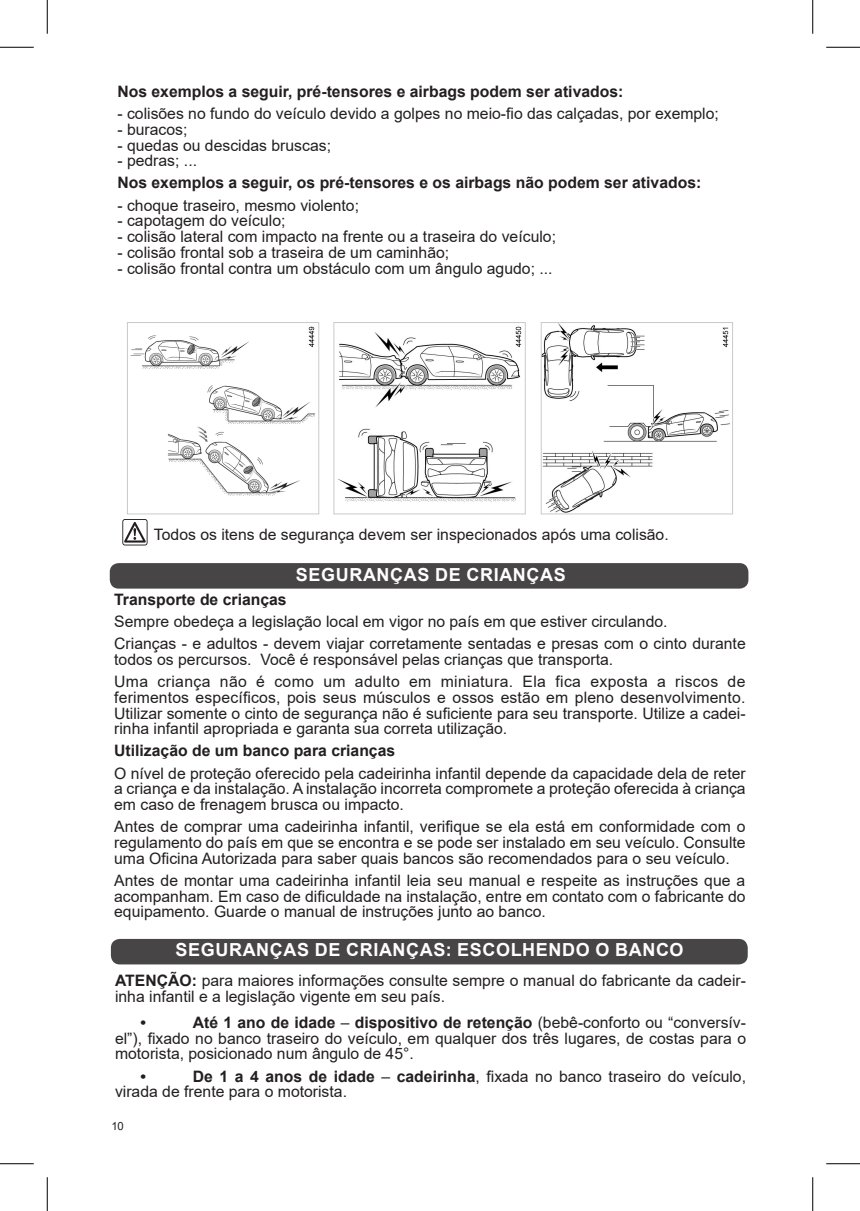
<style>
.page{position:relative;width:860px;height:1211px;background:#fff}
.page>*{position:absolute;margin:0;border:0;box-sizing:border-box;transform-origin:0 0}
.NEW_Paragraph_Style{font:700 18px "Arial";letter-spacing:.035em;color:#fff}
._02a_Paragraph{font:15.75px/15.8px "Arial";color:#231f20}
._02b_Paragraph_witho{font:15.75px/15.8px "Arial";color:#231f20;text-align:justify}
._02a_Paragraph-2{font:700 15.75px "Arial";color:#231f20}
._01a_Title_1{font:700 15.75px "Arial";color:#231f20}
.t1{font:11.25px "Arial";color:#231f20}
.s1{font-weight:700}
</style>
<div class="page">
<div style="left:111px;top:939px;width:637px;height:25px;background:#474546;border-radius:9px"></div>
<div style="left:110px;top:563px;width:638px;height:25px;background:#474546;border-radius:9px"></div>
<img style="left:543px;top:324px;width:187px;height:188px">
<div style="left:541px;top:322px;width:192px;height:192px;border:1px solid #c8caca"></div>
<img style="left:338px;top:326px;width:184px;height:176px">
<div style="left:334px;top:322px;width:191px;height:192px;border:1px solid #c8caca"></div>
<img style="left:130px;top:326px;width:186px;height:170px">
<div style="left:127px;top:322px;width:192px;height:192px;border:1px solid #c8caca"></div>
<svg style="left:122px;top:519px;width:26px;height:26px"></svg>
<hr style="left:0;top:47px;width:34px;height:1px;background:#000">
<hr style="left:826px;top:47px;width:34px;height:1px;background:#000">
<hr style="left:0;top:1163px;width:34px;height:1px;background:#000">
<hr style="left:826px;top:1163px;width:34px;height:1px;background:#000">
<hr style="left:47px;top:0;width:1px;height:34px;background:#000">
<hr style="left:47px;top:1177px;width:1px;height:34px;background:#000">
<hr style="left:812px;top:0;width:1px;height:34px;background:#000">
<hr style="left:812px;top:1177px;width:1px;height:34px;background:#000">
<p class="_01a_Title_1" style="left:117px;top:80px;width:507px">Nos exemplos a seguir, pré-tensores e airbags podem ser ativados:</p>
<p class="_02a_Paragraph" style="left:117px;top:105px;width:603px">- colisões no fundo do veículo devido a golpes no meio-fio das calçadas, por exemplo;</p>
<p class="_02a_Paragraph" style="left:117px;top:121px;width:72px">- buracos;</p>
<p class="_02a_Paragraph" style="left:117px;top:137px;width:215px">- quedas ou descidas bruscas;</p>
<p class="_02a_Paragraph" style="left:117px;top:153px;width:81px">- pedras; ...</p>
<p class="_02a_Paragraph-2" style="left:117px;top:172px;width:585px">Nos exemplos a seguir, os pré-tensores e os airbags não podem ser ativados:</p>
<p class="_02a_Paragraph" style="left:117px;top:197px;width:243px">- choque traseiro, mesmo violento;</p>
<p class="_02a_Paragraph" style="left:117px;top:213px;width:170px">- capotagem do veículo;</p>
<p class="_02a_Paragraph" style="left:117px;top:228px;width:440px">- colisão lateral com impacto na frente ou a traseira do veículo;</p>
<p class="_02a_Paragraph" style="left:117px;top:244px;width:333px">- colisão frontal sob a traseira de um caminhão;</p>
<p class="_02a_Paragraph" style="left:117px;top:260px;width:437px">- colisão frontal contra um obstáculo com um ângulo agudo; ...</p>
<p class="_02a_Paragraph" style="left:154px;top:526px;width:516px">Todos os itens de segurança devem ser inspecionados após uma colisão.</p>
<p class="NEW_Paragraph_Style" style="left:296px;top:562px;width:271px">SEGURANÇAS DE CRIANÇAS</p>
<p class="_01a_Title_1" style="left:114px;top:588px;width:174px">Transporte de crianças</p>
<p class="_02a_Paragraph" style="left:114px;top:613px;width:555px">Sempre obedeça a legislação local em vigor no país em que estiver circulando.</p>
<p class="_02a_Paragraph" style="left:114px;top:635px;width:633px">Crianças - e adultos - devem viajar corretamente sentadas e presas com o cinto durante todos os percursos. Você é responsável pelas crianças que transporta.</p>
<p class="_02a_Paragraph" style="left:114px;top:673px;width:633px;text-align:justify">Uma criança não é como um adulto em miniatura. Ela fica exposta a riscos de ferimentos específicos, pois seus músculos e ossos estão em pleno desenvolvimento.<br>Utilizar somente o cinto de segurança não é suficiente para seu transporte. Utilize a cadei&shy;rinha infantil apropriada e garanta sua correta utilização.</p>
<p class="_02a_Paragraph-2" style="left:114px;top:740px;width:282px">Utilização de um banco para crianças</p>
<p class="_02b_Paragraph_witho" style="left:114px;top:765px;width:633px">O nível de proteção oferecido pela cadeirinha infantil depende da capacidade dela de reter a criança e da instalação. A instalação incorreta compromete a proteção oferecida à criança em caso de frenagem brusca ou impacto.</p>
<p class="_02b_Paragraph_witho" style="left:114px;top:818px;width:633px">Antes de comprar uma cadeirinha infantil, verifique se ela está em conformidade com o regulamento do país em que se encontra e se pode ser instalado em seu veículo. Consulte uma Oficina Autorizada para saber quais bancos são recomendados para o seu veículo.</p>
<p class="_02a_Paragraph" style="left:114px;top:872px;width:633px;text-align:justify">Antes de montar uma cadeirinha infantil leia seu manual e respeite as instruções que a acompanham. Em caso de dificuldade na instalação, entre em contato com o fabricante do equipamento. Guarde o manual de instruções junto ao banco.</p>
<p class="NEW_Paragraph_Style" style="left:175px;top:936px;width:510px">SEGURANÇAS DE CRIANÇAS: ESCOLHENDO O BANCO</p>
<p class="_02a_Paragraph" style="left:115px;top:972px;width:632px"><span class="s1">ATENÇÃO:</span> para maiores informações consulte sempre o manual do fabricante da cadeir&shy;inha infantil e a legislação vigente em seu país.</p>
<p class="_02a_Paragraph-2" style="left:141px;top:1011px;width:7px">•</p>
<p class="_02a_Paragraph" style="left:115px;top:1014px;width:632px;text-align:justify;text-indent:78px"><span class="s1">Até 1 ano de idade</span> – <span class="s1">dispositivo de retenção</span> (bebê-conforto ou “conversív&shy;el”), fixado no banco traseiro do veículo, em qualquer dos três lugares, de costas para o motorista, posicionado num ângulo de 45°.</p>
<p class="_02a_Paragraph-2" style="left:141px;top:1065px;width:7px">•</p>
<p class="_02a_Paragraph" style="left:115px;top:1068px;width:632px;text-indent:78px"><span class="s1">De 1 a 4 anos de idade</span> – <span class="s1">cadeirinha</span>, fixada no banco traseiro do veículo, virada de frente para o motorista.</p>
<p class="t1" style="left:111px;top:1118px;width:14px">10</p>
</div>
